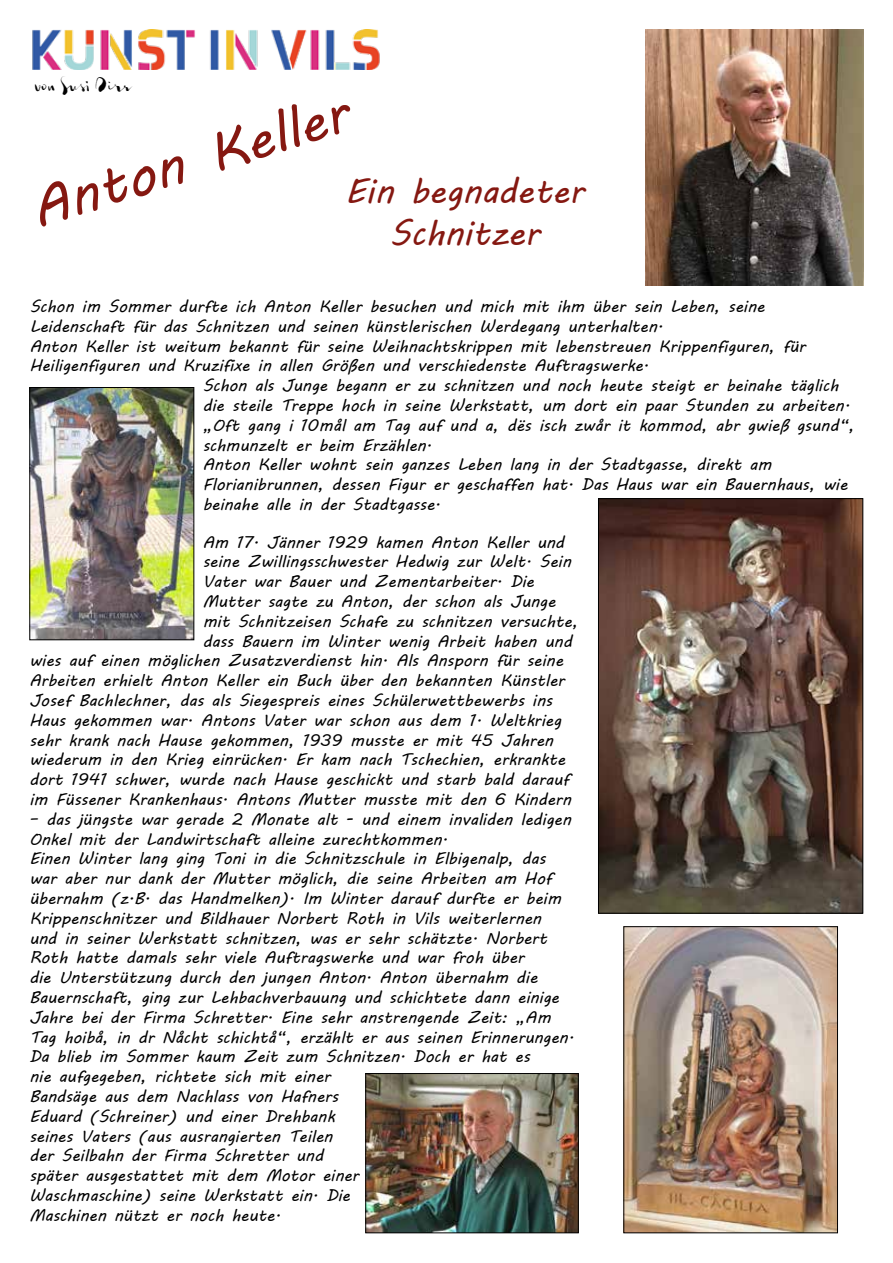
<style>
.page{position:relative;width:893px;height:1263px;background:#fff}
.page>*{position:absolute;margin:0;border:0;box-sizing:border-box;transform-origin:0 0}
.t1{font:55.5px "MV Boli";color:#851811}
.t2{font:34.5px/41.4px "MV Boli";color:#851811;text-align:center}
.t3{font:18px "Gloss Drop";color:#000}
.t4{font:16.5px/19.8px "MV Boli";color:#000}
</style>
<div class="page">
<img style="left:32px;top:30px;width:348px;height:39px">
<img style="left:646px;top:30px;width:217px;height:255px">
<img style="left:31px;top:389px;width:161px;height:249px">
<div style="left:29px;top:387px;width:165px;height:253px;border:1px solid #000"></div>
<img style="left:367px;top:1075px;width:210px;height:156px">
<div style="left:365px;top:1073px;width:214px;height:160px;border:1px solid #000"></div>
<img style="left:625px;top:928px;width:211px;height:303px">
<div style="left:623px;top:926px;width:215px;height:307px;border:1px solid #000"></div>
<img style="left:600px;top:500px;width:261px;height:411px">
<div style="left:598px;top:498px;width:265px;height:415px;border:1px solid #000"></div>
<p class="t3" style="left:35px;top:75px;width:99px">von Susi Dirr</p>
<h1 class="t1" style="left:20px;top:172px;width:331px;rotate:-17deg">Anton Keller</h1>
<h2 class="t2" style="left:345px;top:170px;width:240px">Ein begnadeter<br>Schnitzer</h2>
<p class="t4" style="left:30px;top:296px;width:736px">Schon im Sommer durfte ich Anton Keller besuchen und mich mit ihm über sein Leben, seine</p>
<p class="t4" style="left:30px;top:316px;width:635px">Leidenschaft für das Schnitzen und seinen künstlerischen Werdegang unterhalten.</p>
<p class="t4" style="left:30px;top:336px;width:777px">Anton Keller ist weitum bekannt für seine Weihnachtskrippen mit lebenstreuen Krippenfiguren, für</p>
<p class="t4" style="left:30px;top:355px;width:621px">Heiligenfiguren und Kruzifixe in allen Größen und verschiedenste Auftragswerke.</p>
<p class="t4" style="left:203px;top:375px;width:637px">Schon als Junge begann er zu schnitzen und noch heute steigt er beinahe täglich</p>
<p class="t4" style="left:203px;top:395px;width:649px">die steile Treppe hoch in seine Werkstatt, um dort ein paar Stunden zu arbeiten.</p>
<p class="t4" style="left:203px;top:415px;width:653px">„Oft gang i 10mål am Tag auf und a, dës isch zwår it kommod, abr gwieß gsund“,</p>
<p class="t4" style="left:203px;top:435px;width:231px">schmunzelt er beim Erzählen.</p>
<p class="t4" style="left:203px;top:454px;width:570px">Anton Keller wohnt sein ganzes Leben lang in der Stadtgasse, direkt am</p>
<p class="t4" style="left:203px;top:474px;width:646px">Florianibrunnen, dessen Figur er geschaffen hat. Das Haus war ein Bauernhaus, wie</p>
<p class="t4" style="left:203px;top:494px;width:239px">beinahe alle in der Stadtgasse.</p>
<p class="t4" style="left:203px;top:532px;width:363px">Am 17. Jänner 1929 kamen Anton Keller und</p>
<p class="t4" style="left:203px;top:551px;width:370px">seine Zwillingsschwester Hedwig zur Welt. Sein</p>
<p class="t4" style="left:203px;top:571px;width:333px">Vater war Bauer und Zementarbeiter. Die</p>
<p class="t4" style="left:203px;top:591px;width:354px">Mutter sagte zu Anton, der schon als Junge</p>
<p class="t4" style="left:203px;top:611px;width:377px">mit Schnitzeisen Schafe zu schnitzen versuchte,</p>
<p class="t4" style="left:203px;top:631px;width:371px">dass Bauern im Winter wenig Arbeit haben und</p>
<p class="t4" style="left:29px;top:650px;width:535px">wies auf einen möglichen Zusatzverdienst hin. Als Ansporn für seine</p>
<p class="t4" style="left:29px;top:670px;width:537px">Arbeiten erhielt Anton Keller ein Buch über den bekannten Künstler</p>
<p class="t4" style="left:29px;top:690px;width:524px">Josef Bachlechner, das als Siegespreis eines Schülerwettbewerbs ins</p>
<p class="t4" style="left:29px;top:710px;width:533px">Haus gekommen war. Antons Vater war schon aus dem 1. Weltkrieg</p>
<p class="t4" style="left:29px;top:730px;width:525px">sehr krank nach Hause gekommen, 1939 musste er mit 45 Jahren</p>
<p class="t4" style="left:29px;top:749px;width:537px">wiederum in den Krieg einrücken. Er kam nach Tschechien, erkrankte</p>
<p class="t4" style="left:29px;top:769px;width:541px">dort 1941 schwer, wurde nach Hause geschickt und starb bald darauf</p>
<p class="t4" style="left:29px;top:789px;width:543px">im Füssener Krankenhaus. Antons Mutter musste mit den 6 Kindern</p>
<p class="t4" style="left:29px;top:809px;width:546px">– das jüngste war gerade 2 Monate alt - und einem invaliden ledigen Onkel mit der Landwirtschaft alleine zurechtkommen.<br>Einen Winter lang ging Toni in die Schnitzschule in Elbigenalp, das war aber nur dank der Mutter möglich, die seine Arbeiten am Hof übernahm (z.B. das Handmelken). Im Winter darauf durfte er beim Krippenschnitzer und Bildhauer Norbert Roth in Vils weiterlernen<br>und in seiner Werkstatt schnitzen, was er sehr schätzte. Norbert Roth hatte damals sehr viele Auftragswerke und war froh über<br>die Unterstützung durch den jungen Anton. Anton übernahm die Bauernschaft, ging zur Lehbachverbauung und schichtete dann einige Jahre bei der Firma Schretter. Eine sehr anstrengende Zeit: „Am Tag hoibå, in dr Nåcht schichtå“, erzählt er aus seinen Erinnerungen.<br>Da blieb im Sommer kaum Zeit zum Schnitzen. Doch er hat es<br>nie aufgegeben, richtete sich mit einer<br>Bandsäge aus dem Nachlass von Hafners<br>Eduard (Schreiner) und einer Drehbank<br>seines Vaters (aus ausrangierten Teilen<br>der Seilbahn der Firma Schretter und<br>später ausgestattet mit dem Motor einer<br>Waschmaschine) seine Werkstatt ein. Die<br>Maschinen nützt er noch heute.</p>
</div>
